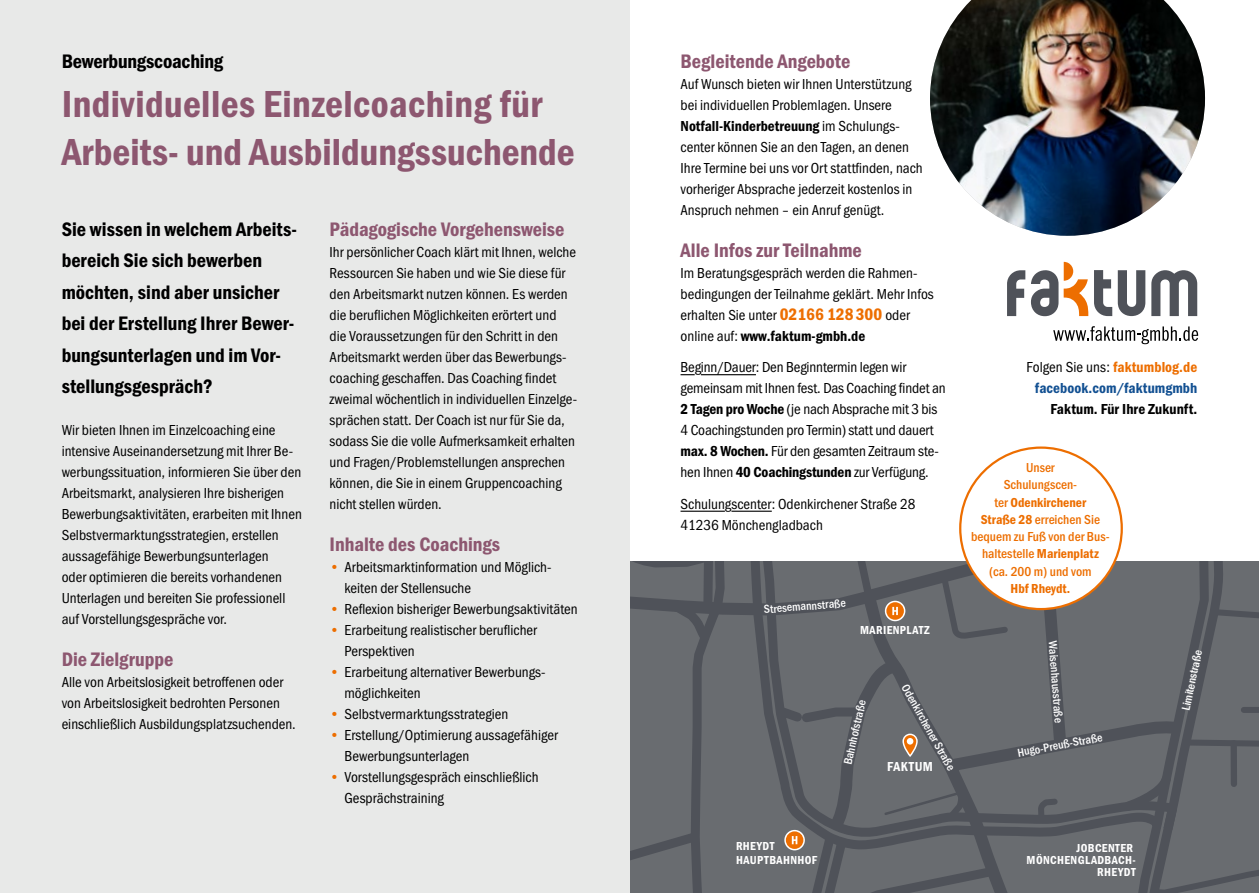
<style>
.page{position:relative;width:1259px;height:893px;background:#fff}
.page>*{position:absolute;margin:0;border:0;box-sizing:border-box;transform-origin:0 0}
.t1{font:39px/48.8px "Franklin Gothic URW Con Dem";letter-spacing:.005em;color:#8d5770}
.t2{font:20.25px/31.5px "Franklin Gothic URW Con Dem";color:#000}
.t3{font:20.25px "Franklin Gothic URW Con Dem";color:#8d5770}
.t4{font:15px/21px "Franklin Gothic URW Con Boo";color:#000}
.t5{font:15px "Franklin Gothic URW Con Dem";color:#000}
.t6{font:15px "Franklin Gothic URW Con Dem";letter-spacing:.005em;color:#125092}
.t7{font:500 13.5px/17.2px "Franklin Gothic URW Con";color:#ed6e00;text-align:center}
.t8{font:13.5px "Franklin Gothic URW Con Dem";color:#ed6e00}
.t9{font:13.5px "Franklin Gothic URW Con Dem";letter-spacing:.03em;color:#fff}
.t10{font:500 12px "Franklin Gothic URW Con";color:#fff}
.t11{font:12px/12px "Franklin Gothic URW Con Dem";letter-spacing:.03em;color:#fff}
.s1{font-family:"Franklin Gothic URW Con Dem";color:#ed6e00}
.s2{font-family:"Franklin Gothic URW Con Boo"}
.s3{font-family:"Franklin Gothic URW Con Dem";font-size:17.25px;color:#ed6e00}
.s4{font-family:"Franklin Gothic URW Con Dem"}
.s5{font-family:"Franklin Gothic URW Con";font-weight:500}
.s6{font-family:"Franklin Gothic URW Con Dem";font-weight:400}
</style>
<div class="page">
<svg style="left:629px;top:561px;width:630px;height:332px;background:#64676b"></svg>
<div style="left:0;top:0;width:629px;height:893px;background:#e8e9e8"></div>
<svg style="left:680px;top:374px;width:14px;height:1px"></svg>
<hr style="left:701px;top:374px;width:55px;height:1px;background:#000">
<hr style="left:680px;top:511px;width:45px;height:1px;background:#000">
<hr style="left:731px;top:511px;width:41px;height:1px;background:#000">
<img style="left:930px;top:0;width:275px;height:236px">
<div style="left:960px;top:448px;width:161px;height:161px;background:#fff;border-radius:50%"></div>
<svg style="left:1007px;top:270px;width:18px;height:46px"></svg>
<svg style="left:1151px;top:270px;width:46px;height:46px"></svg>
<svg style="left:1094px;top:270px;width:51px;height:46px"></svg>
<svg style="left:1031px;top:262px;width:57px;height:54px"></svg>
<svg style="left:1053px;top:326px;width:145px;height:18px"></svg>
<h2 class="t2" style="left:62px;top:44px;width:163px">Bewerbungscoaching</h2>
<h1 class="t1" style="left:62px;top:77px;width:514px">Individuelles Einzelcoaching für<br>Arbeits- und Ausbildungssuchende</h1>
<h2 class="t2" style="left:62px;top:212px;width:237px">Sie wissen in welchem Arbeits&shy;bereich Sie sich bewerben möchten, sind aber unsicher bei der Erstellung Ihrer Bewer&shy;bungsunterlagen und im Vor&shy;stellungsgespräch?</h2>
<p class="t4" style="left:62px;top:420px;width:242px">Wir bieten Ihnen im Einzelcoaching eine intensive Auseinandersetzung mit Ihrer Be&shy;werbungssituation, informieren Sie über den Arbeitsmarkt, analysieren Ihre bisherigen Bewerbungsaktivitäten, erarbeiten mit Ihnen Selbstvermarktungsstrategien, erstellen aussagefähige Bewerbungsunterlagen<br>oder optimieren die bereits vorhandenen Unterlagen und bereiten Sie professionell auf Vorstellungsgespräche vor.</p>
<h2 class="t3" style="left:62px;top:646px;width:113px">Die Zielgruppe</h2>
<p class="t4" style="left:62px;top:672px;width:236px">Alle von Arbeitslosigkeit betroffenen oder von Arbeitslosigkeit bedrohten Personen einschließlich Ausbildungsplatzsuchenden.</p>
<h2 class="t3" style="left:330px;top:215px;width:236px">Pädagogische Vorgehensweise</h2>
<p class="t4" style="left:330px;top:241px;width:249px">Ihr persönlicher Coach klärt mit Ihnen, welche Ressourcen Sie haben und wie Sie diese für den Arbeitsmarkt nutzen können. Es werden die beruflichen Möglichkeiten erörtert und die Voraussetzungen für den Schritt in den Arbeitsmarkt werden über das Bewerbungs&shy;coaching geschaffen. Das Coaching findet zweimal wöchentlich in individuellen Einzelge&shy;sprächen statt. Der Coach ist nur für Sie da, sodass Sie die volle Aufmerksamkeit erhalten und Fragen/Problemstellungen ansprechen können, die Sie in einem Gruppencoaching nicht stellen würden.</p>
<h2 class="t3" style="left:330px;top:530px;width:172px">Inhalte des Coachings</h2>
<p class="t4" style="left:344px;top:556px;width:208px;text-indent:-15px"><span class="s1">•</span> Arbeitsmarktinformation und Möglich&shy;keiten der Stellensuche</p>
<p class="t4" style="left:330px;top:598px;width:250px"><span class="s1">•</span> Reflexion bisheriger Bewerbungsaktivitäten</p>
<p class="t4" style="left:344px;top:619px;width:194px;text-indent:-15px"><span class="s1">•</span> Erarbeitung realistischer beruflicher<br>Perspektiven</p>
<p class="t4" style="left:344px;top:661px;width:203px;text-indent:-15px"><span class="s1">•</span> Erarbeitung alternativer Bewerbungs&shy;möglichkeiten</p>
<p class="t4" style="left:330px;top:703px;width:180px"><span class="s1">•</span> Selbstvermarktungsstrategien</p>
<p class="t4" style="left:344px;top:724px;width:215px;text-indent:-15px"><span class="s1">•</span> Erstellung/Optimierung aussagefähiger<br>Bewerbungsunterlagen</p>
<p class="t4" style="left:344px;top:766px;width:196px;text-indent:-15px"><span class="s1">•</span> Vorstellungsgespräch einschließlich<br>Gesprächstraining</p>
<h2 class="t3" style="left:680px;top:47px;width:171px">Begleitende Angebote</h2>
<p class="t4" style="left:680px;top:73px;width:233px">Auf Wunsch bieten wir Ihnen Unterstützung bei individuellen Problemlagen. Unsere</p>
<p class="t5" style="left:680px;top:116px;width:220px">Notfall-Kinderbetreuung <span class="s2">im Schulungs-</span></p>
<p class="t4" style="left:680px;top:136px;width:244px">center können Sie an den Tagen, an denen Ihre Termine bei uns vor Ort stattfinden, nach vorheriger Absprache jederzeit kostenlos in Anspruch nehmen – ein Anruf genügt.</p>
<h2 class="t3" style="left:680px;top:236px;width:183px">Alle Infos zur Teilnahme</h2>
<p class="t4" style="left:680px;top:262px;width:255px">Im Beratungsgespräch werden die Rahmen&shy;bedingungen der Teilnahme geklärt. Mehr Infos erhalten Sie unter <span class="s3">02166 128300</span> oder</p>
<p class="t5" style="left:680px;top:326px;width:186px"><span class="s2">online auf:</span> www.faktum-gmbh.de</p>
<p class="t4" style="left:680px;top:357px;width:267px">Beginn/Dauer: Den Beginntermin legen wir gemeinsam mit Ihnen fest. Das Coaching findet an <span class="s4">2 Tagen pro Woche</span> (je nach Absprache mit 3 bis 4 Coachingstunden pro Termin) statt und dauert <span class="s4">max. 8 Wochen.</span> Für den gesamten Zeitraum ste&shy;hen Ihnen <span class="s4">40 Coachingstunden</span> zur Verfügung.</p>
<p class="t4" style="left:680px;top:493px;width:236px">Schulungscenter: Odenkirchener Straße 28<br>41236 Mönchengladbach</p>
<p class="t10" style="left:763px;top:601px;width:84px;rotate:-4deg">Stresemannstraße</p>
<p class="t11" style="left:860px;top:624px;width:71px">MARIENPLATZ</p>
<p class="t10" style="left:839px;top:763px;width:68px;rotate:-77deg">Bahnhofstraße</p>
<p class="t10" style="left:911px;top:681px;width:98px;rotate:61deg">Odenkirchener Straße</p>
<p class="t9" style="left:887px;top:758px;width:47px">FAKTUM</p>
<p class="t4" style="left:1026px;top:357px;width:172px">Folgen Sie uns: <span class="s1">faktumblog.de</span></p>
<p class="t6" style="left:1035px;top:378px;width:164px">facebook.com/faktumgmbh</p>
<p class="t5" style="left:1050px;top:399px;width:148px">Faktum. Für Ihre Zukunft.</p>
<p class="t7" style="left:1003px;top:458px;width:75px">Unser<br>Schulungscen-</p>
<p class="t8" style="left:994px;top:493px;width:93px"><span class="s5">ter</span> Odenkirchener</p>
<p class="t7" style="left:971px;top:510px;width:140px"><span class="s6">Straße 28</span> erreichen Sie bequem zu Fuß von der Bus&shy;haltestelle <span class="s6">Marienplatz </span>(ca. 200 m) und vom</p>
<p class="t8" style="left:1010px;top:579px;width:61px">Hbf Rheydt.</p>
<p class="t10" style="left:1060px;top:640px;width:84px;rotate:86deg">Waisenhausstraße</p>
<p class="t10" style="left:1016px;top:745px;width:88px;rotate:-10deg">Hugo-Preuß-Straße</p>
<p class="t10" style="left:1177px;top:709px;width:63px;rotate:-78deg">Limitenstraße</p>
<p class="t11" style="left:736px;top:839px;width:83px;line-height:13.8px">RHEYDT<br>HAUPTBAHNHOF</p>
<p class="t11" style="left:1026px;top:842px;width:111px;text-align:right">JOBCENTER<br>MÖNCHENGLADBACH-<br>RHEYDT</p>
</div>
